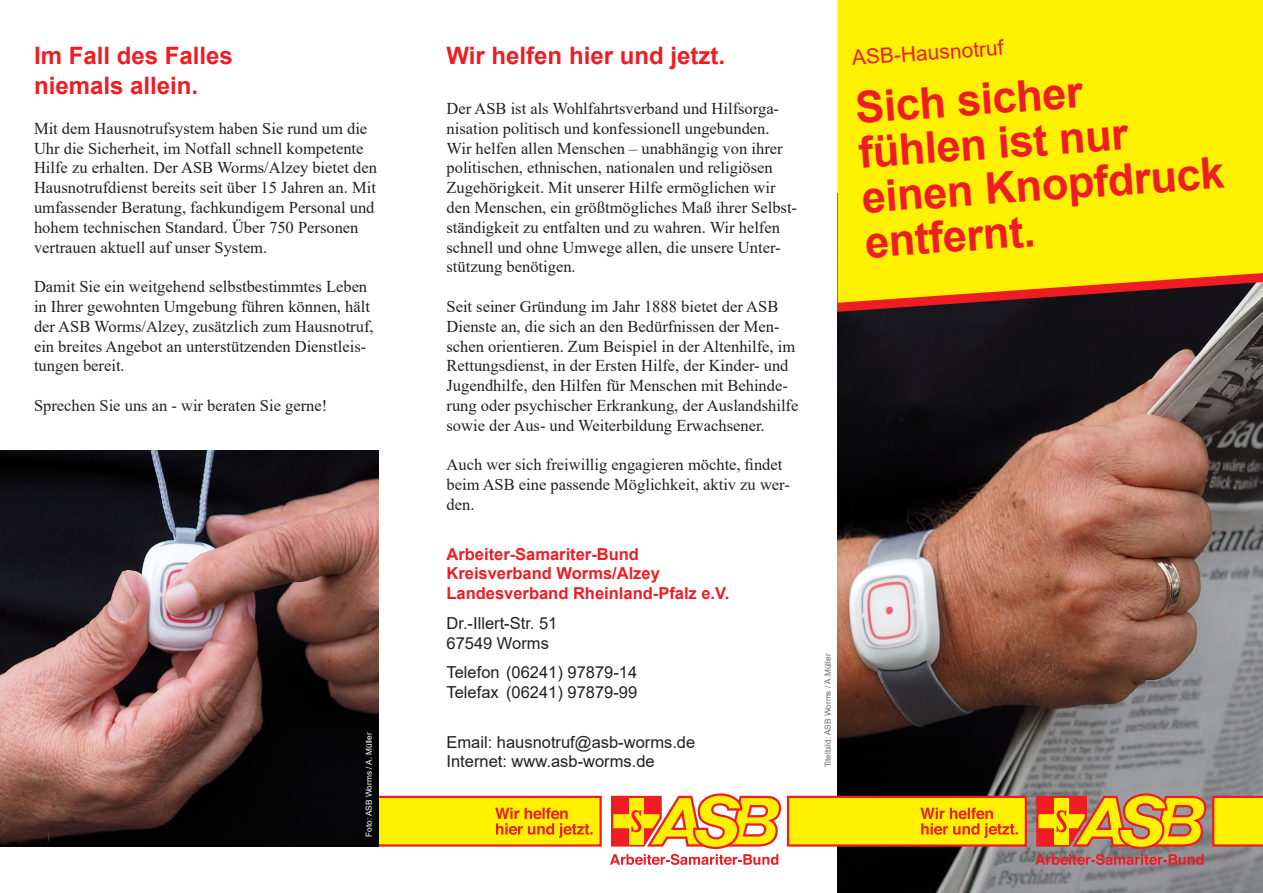
<style>
.page{position:relative;width:1263px;height:893px;background:#fff}
.page>*{position:absolute;margin:0;border:0;box-sizing:border-box;transform-origin:0 0}
.head_groß{font:700 43.5px/45px "Arial";color:#ee1d23}
.Flyer_Copy{font:700 24px/29.7px "Arial";color:#ee1d23}
.Flyer_Head-klein{font:700 24px "Arial";color:#ee1d23}
.head_groß-2{font:21px "Arial";color:#ee1d23}
.Flyer_Copy-2{font:16.5px/19.8px "Times New Roman";color:#231f20}
.Adresse{font:16.5px/19.8px "Arial";color:#231f20}
.Adresse-2{font:700 16.5px/19.8px "Arial";color:#ee1d23}
.t1{font:8.25px "Arial";color:#6c6d70}
.t2{font:8.25px "Arial";color:#fff}
</style>
<div class="page">
<img style="left:838px;top:317px;width:425px;height:576px">
<div style="left:837px;top:0;width:426px;height:263px;background:#fff101"></div>
<svg style="left:837px;top:263px;width:426px;height:54px;background:#aa7f14"></svg>
<svg style="left:1035px;top:793px;width:171px;height:72px;background:#d08d3d"></svg>
<div style="left:787px;top:796px;width:240px;height:51px;background:#fff101;border:2px solid #ee1d23"></div>
<svg style="left:920px;top:808px;width:98px;height:30px"></svg>
<svg style="left:1212px;top:796px;width:51px;height:51px;background:#fbd506"></svg>
<svg style="left:610px;top:793px;width:171px;height:72px"></svg>
<div style="left:360px;top:796px;width:242px;height:51px;background:#fff101;border:2px solid #ee1d23"></div>
<svg style="left:495px;top:808px;width:98px;height:30px"></svg>
<img style="left:0;top:451px;width:378px;height:396px">
<p class="Flyer_Copy" style="left:34px;top:41px;width:200px">Im Fall des Falles niemals allein.</p>
<p class="Flyer_Copy-2" style="left:34px;top:118px;width:335px">Mit dem Hausnotrufsystem haben Sie rund um die</p>
<p class="Flyer_Copy-2" style="left:34px;top:138px;width:344px">Uhr die Sicherheit, im Notfall schnell kompetente Hilfe zu erhalten. Der ASB Worms/Alzey bietet den Hausnotrufdienst bereits seit über 15 Jahren an. Mit umfassender Beratung, fachkundigem Personal und hohem technischen Standard. Über 750 Personen vertrauen aktuell auf unser System.</p>
<p class="Flyer_Copy-2" style="left:34px;top:276px;width:341px">Damit Sie ein weitgehend selbstbestimmtes Leben in Ihrer gewohnten Umgebung führen können, hält der ASB Worms/Alzey, zusätzlich zum Hausnotruf, ein breites Angebot an unterstützenden Dienstleis&shy;tungen bereit.</p>
<p class="Flyer_Copy-2" style="left:34px;top:395px;width:295px">Sprechen Sie uns an - wir beraten Sie gerne!</p>
<p class="t2" style="left:363px;top:837px;width:106px;rotate:-90deg">Foto: ASB Worms / A. Müller</p>
<p class="Flyer_Head-klein" style="left:446px;top:39px;width:280px">Wir helfen hier und jetzt.</p>
<p class="Flyer_Copy-2" style="left:446px;top:98px;width:352px">Der ASB ist als Wohlfahrtsverband und Hilfsorga&shy;nisation politisch und konfessionell ungebunden.<br>Wir helfen allen Menschen – unabhängig von ihrer politischen, ethnischen, nationalen und religiösen Zugehörigkeit. Mit unserer Hilfe ermöglichen wir den Menschen, ein größtmögliches Maß ihrer Selbst&shy;ständigkeit zu entfalten und zu wahren. Wir helfen schnell und ohne Umwege allen, die unsere Unter&shy;stützung benötigen.</p>
<p class="Flyer_Copy-2" style="left:446px;top:296px;width:353px">Seit seiner Gründung im Jahr 1888 bietet der ASB Dienste an, die sich an den Bedürfnissen der Men&shy;schen orientieren. Zum Beispiel in der Altenhilfe, im Rettungsdienst, in der Ersten Hilfe, der Kinder- und Jugendhilfe, den Hilfen für Menschen mit Behinde&shy;rung oder psychischer Erkrankung, der Auslandshilfe sowie der Aus- und Weiterbildung Erwachsener.</p>
<p class="Flyer_Copy-2" style="left:446px;top:454px;width:345px">Auch wer sich freiwillig engagieren möchte, findet beim ASB eine passende Möglichkeit, aktiv zu wer&shy;den.</p>
<p class="Adresse-2" style="left:446px;top:544px;width:284px">Arbeiter-Samariter-Bund<br>Kreisverband Worms/Alzey<br>Landesverband Rheinland-Pfalz e.V.</p>
<p class="Adresse" style="left:446px;top:613px;width:112px">Dr.-Illert-Str. 51<br>67549 Worms</p>
<p class="Adresse" style="left:446px;top:662px;width:192px">Telefon (06241) 97879-14<br>Telefax (06241) 97879-99</p>
<p class="Adresse" style="left:446px;top:732px;width:250px">Email: hausnotruf@asb-worms.de<br>Internet: www.asb-worms.de</p>
<p class="head_groß-2" style="left:851px;top:44px;width:153px;rotate:-4deg">ASB-Hausnotruf</p>
<p class="head_groß" style="left:854px;top:86px;width:365px;rotate:-4deg">Sich sicher fühlen ist nur einen Knopfdruck entfernt.</p>
<p class="t1" style="left:822px;top:767px;width:115px;rotate:-90deg">Titelbild: ASB Worms / A.Müller</p>
</div>
